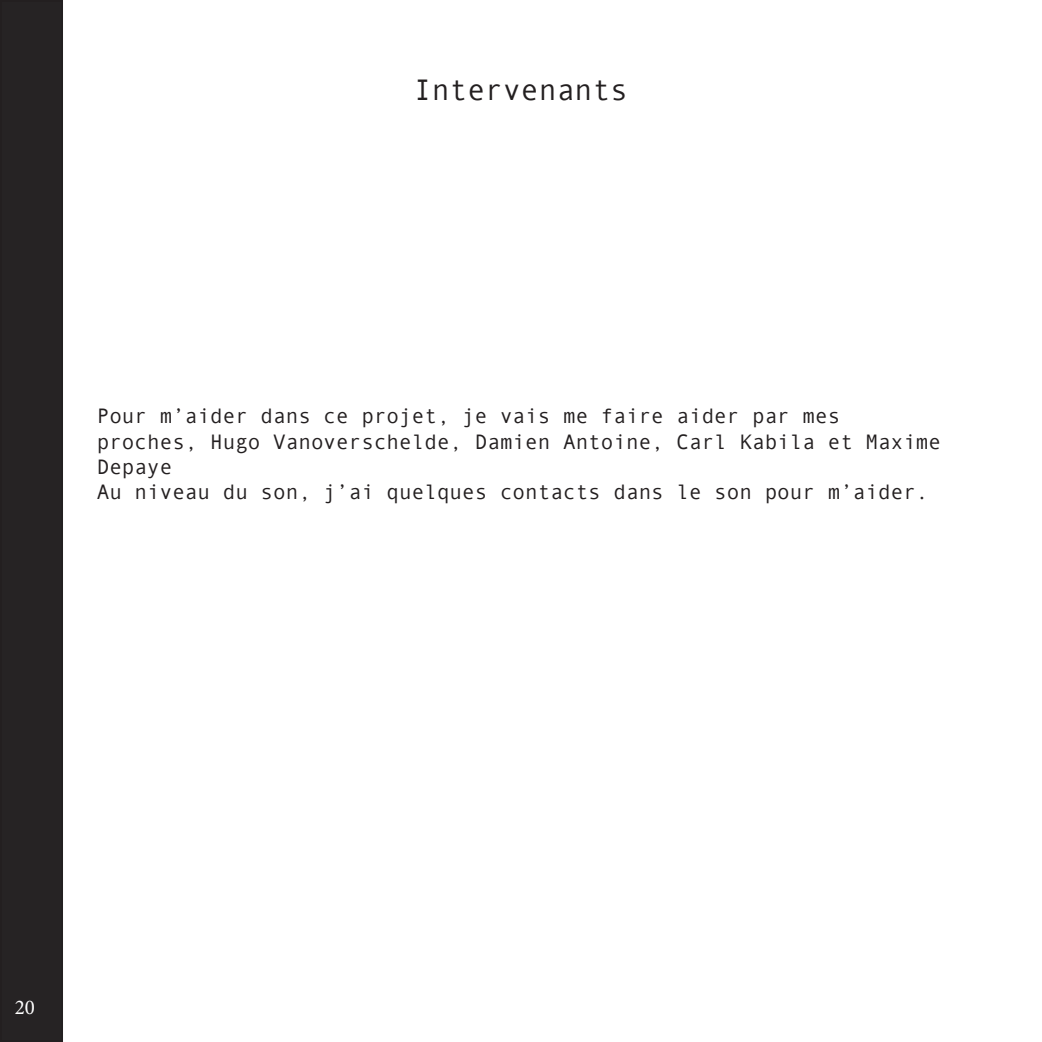
<style>
.page{position:relative;width:1042px;height:1042px;background:#fff}
.page>*{position:absolute;margin:0;border:0;box-sizing:border-box;transform-origin:0 0}
.t1{font:29.75px "Andale Mono";color:#231f20}
.t2{font:21px/25.2px "Andale Mono";color:#231f20}
.t3{font:21px "Minion Pro";color:#fff}
</style>
<div class="page">
<div style="left:1px;top:1px;width:61px;height:1040px;background:#262324"></div>
<div style="left:0;top:0;width:63px;height:1042px;border:2px solid #231f20"></div>
<h1 class="t1" style="left:414px;top:71px;width:216px">Intervenants</h1>
<p class="t2" style="left:97px;top:403px;width:846px">Pour m’aider dans ce projet, je vais me faire aider par mes proches, Hugo Vanoverschelde, Damien Antoine, Carl Kabila et Maxime Depaye<br>Au niveau du son, j’ai quelques contacts dans le son pour m’aider.</p>
<p class="t3" style="left:15px;top:993px;width:22px">20</p>
</div>
